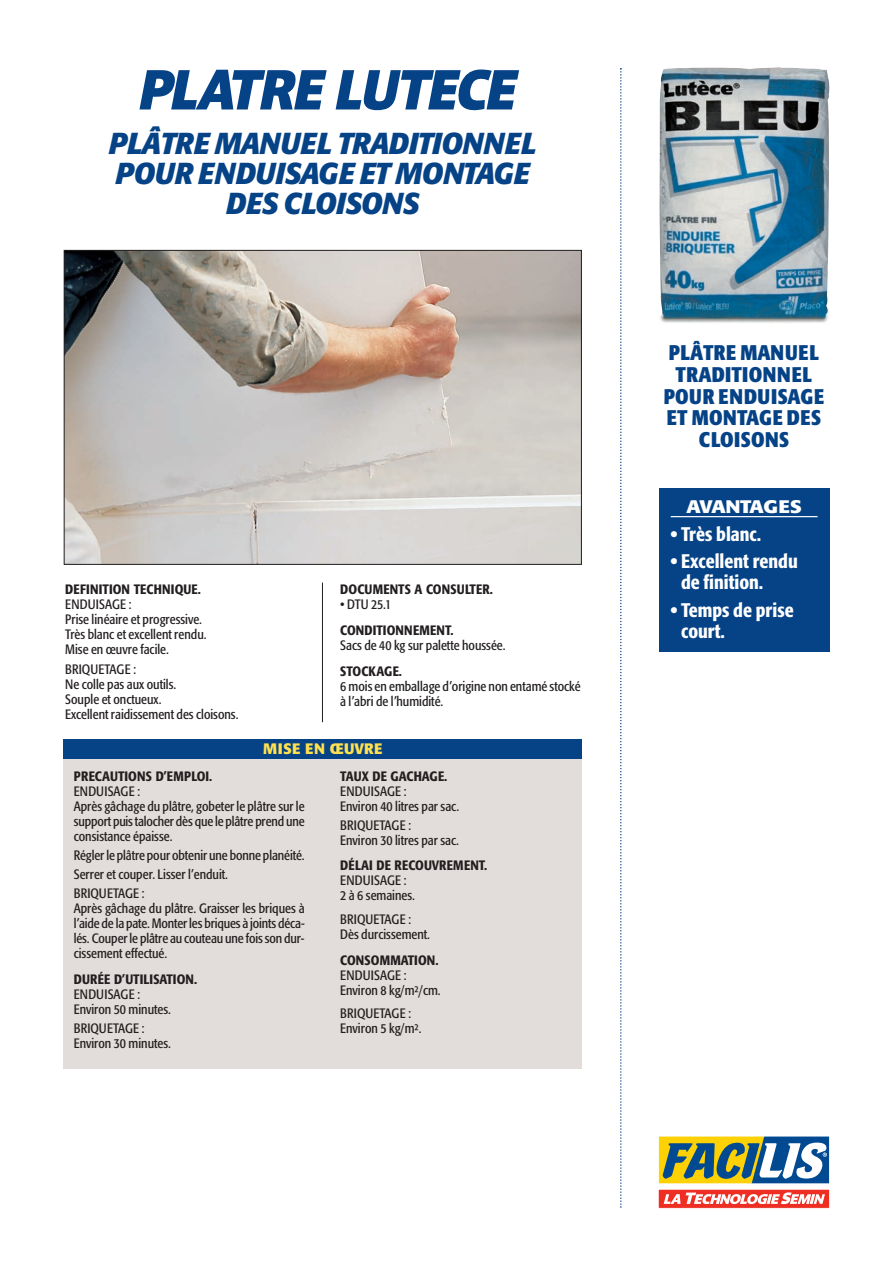
<style>
.page{position:relative;width:893px;height:1263px;background:#fff}
.page>*{position:absolute;margin:0;border:0;box-sizing:border-box;transform-origin:0 0}
.t1{font:italic 700 57px "Bengasi";letter-spacing:-.015em;color:#054286;scale:.9 1}
.t2{font:italic 700 30px/30px "Formata";letter-spacing:-.01em;color:#054286;text-align:center;scale:.95 1}
.t3{font:700 condensed 21px/21.8px "Formata";letter-spacing:.02em;color:#054286;text-align:center}
.t4{font:500 condensed 19.5px/21px "Formata";color:#fff}
.t5{font:700 18px "Formata";letter-spacing:-.01em;color:#fff;scale:1.15 1}
.t6{font:700 15px "Formata";letter-spacing:.02em;color:#ffe04e}
.t7{font:condensed 13.5px/15px "Formata";color:#231f20}
.t8{font:500 condensed 13.5px "Formata";letter-spacing:.01em;color:#231f20}
</style>
<div class="page">
<img style="left:659px;top:67px;width:171px;height:256px">
<hr style="left:322px;top:583px;width:1px;height:139px;background:#231f20">
<img style="left:66px;top:252px;width:514px;height:311px">
<div style="left:64px;top:250px;width:518px;height:315px;border:1px solid #231f20"></div>
<div style="left:64px;top:739px;width:518px;height:330px;background:#e2ddda"></div>
<div style="left:64px;top:739px;width:518px;height:19px;background:#054286"></div>
<div style="left:659px;top:488px;width:170px;height:164px;background:#054286"></div>
<div style="left:658px;top:1189px;width:172px;height:19px;background:#ee2e22"></div>
<div style="left:658px;top:1189px;width:172px;height:20px;border:1px solid #fff"></div>
<svg style="left:664px;top:1194px;width:16px;height:10px"></svg>
<svg style="left:686px;top:1192px;width:139px;height:12px"></svg>
<svg style="left:658px;top:1136px;width:172px;height:48px;background:#839778"></svg>
<hr style="left:671px;top:516px;width:147px;height:1px;background:#fff">
<svg style="left:620px;top:68px;width:2px;height:1140px"></svg>
<h1 class="t1" style="left:135px;top:68px;width:419px">PLATRE LUTECE</h1>
<h2 class="t2" style="left:109px;top:131px;width:452px">PLÂTRE MANUEL TRADITIONNEL<br>POUR ENDUISAGE ET MONTAGE<br>DES CLOISONS</h2>
<p class="t8" style="left:65px;top:584px;width:137px">DEFINITION TECHNIQUE.</p>
<p class="t7" style="left:65px;top:598px;width:143px">ENDUISAGE :<br>Prise linéaire et progressive.<br>Très blanc et excellent rendu.<br>Mise en œuvre facile.</p>
<p class="t7" style="left:65px;top:662px;width:175px">BRIQUETAGE :<br>Ne colle pas aux outils.<br>Souple et onctueux.<br>Excellent raidissement des cloisons.</p>
<p class="t8" style="left:340px;top:584px;width:154px">DOCUMENTS A CONSULTER.</p>
<p class="t7" style="left:340px;top:598px;width:52px">• DTU 25.1</p>
<p class="t8" style="left:340px;top:625px;width:115px">CONDITIONNEMENT.</p>
<p class="t7" style="left:340px;top:639px;width:167px">Sacs de 40 kg sur palette houssée.</p>
<p class="t8" style="left:340px;top:665px;width:63px">STOCKAGE.</p>
<p class="t7" style="left:340px;top:679px;width:242px">6 mois en emballage d’origine non entamé stocké à l’abri de l’humidité.</p>
<p class="t6" style="left:263px;top:742px;width:121px">MISE EN ŒUVRE</p>
<p class="t8" style="left:74px;top:770px;width:140px">PRECAUTIONS D’EMPLOI.</p>
<p class="t7" style="left:74px;top:784px;width:232px">ENDUISAGE :<br>Après gâchage du plâtre, gobeter le plâtre sur le support puis talocher dès que le plâtre prend une consistance épaisse.</p>
<p class="t7" style="left:74px;top:846px;width:232px;line-height:19.2px">Régler le plâtre pour obtenir une bonne planéité.<br>Serrer et couper. Lisser l’enduit.<br>BRIQUETAGE :</p>
<p class="t7" style="left:74px;top:902px;width:232px;text-align:justify">Après gâchage du plâtre. Graisser les briques à l’aide de la pate. Monter les briques à joints déca&shy;lés. Couper le plâtre au couteau une fois son dur&shy;cissement effectué.</p>
<p class="t8" style="left:74px;top:973px;width:125px">DURÉE D’UTILISATION.</p>
<p class="t7" style="left:74px;top:988px;width:99px">ENDUISAGE :<br>Environ 50 minutes.</p>
<p class="t7" style="left:74px;top:1022px;width:99px">BRIQUETAGE :<br>Environ 30 minutes.</p>
<p class="t8" style="left:340px;top:770px;width:109px">TAUX DE GACHAGE.</p>
<p class="t7" style="left:340px;top:784px;width:120px">ENDUISAGE :<br>Environ 40 litres par sac.</p>
<p class="t7" style="left:340px;top:818px;width:120px">BRIQUETAGE :<br>Environ 30 litres par sac.</p>
<p class="t8" style="left:340px;top:860px;width:149px">DÉLAI DE RECOUVREMENT.</p>
<p class="t7" style="left:340px;top:874px;width:76px">ENDUISAGE :<br>2 à 6 semaines.</p>
<p class="t7" style="left:340px;top:913px;width:91px">BRIQUETAGE :<br>Dès durcissement.</p>
<p class="t8" style="left:340px;top:954px;width:100px">CONSOMMATION.</p>
<p class="t7" style="left:340px;top:968px;width:102px">ENDUISAGE :<br>Environ 8 kg/m²/cm.</p>
<p class="t7" style="left:340px;top:1007px;width:83px">BRIQUETAGE :<br>Environ 5 kg/m².</p>
<h3 class="t3" style="left:664px;top:343px;width:162px">PLÂTRE MANUEL<br>TRADITIONNEL<br>POUR ENDUISAGE<br>ET MONTAGE DES<br>CLOISONS</h3>
<h3 class="t5" style="left:686px;top:499px;width:102px">AVANTAGES</h3>
<h3 class="t4" style="left:671px;top:525px;width:92px">• Très blanc.</h3>
<h3 class="t4" style="left:681px;top:552px;width:118px;text-indent:-10px">• Excellent rendu de finition.</h3>
<h3 class="t4" style="left:681px;top:601px;width:114px;text-indent:-10px">• Temps de prise court.</h3>
</div>
